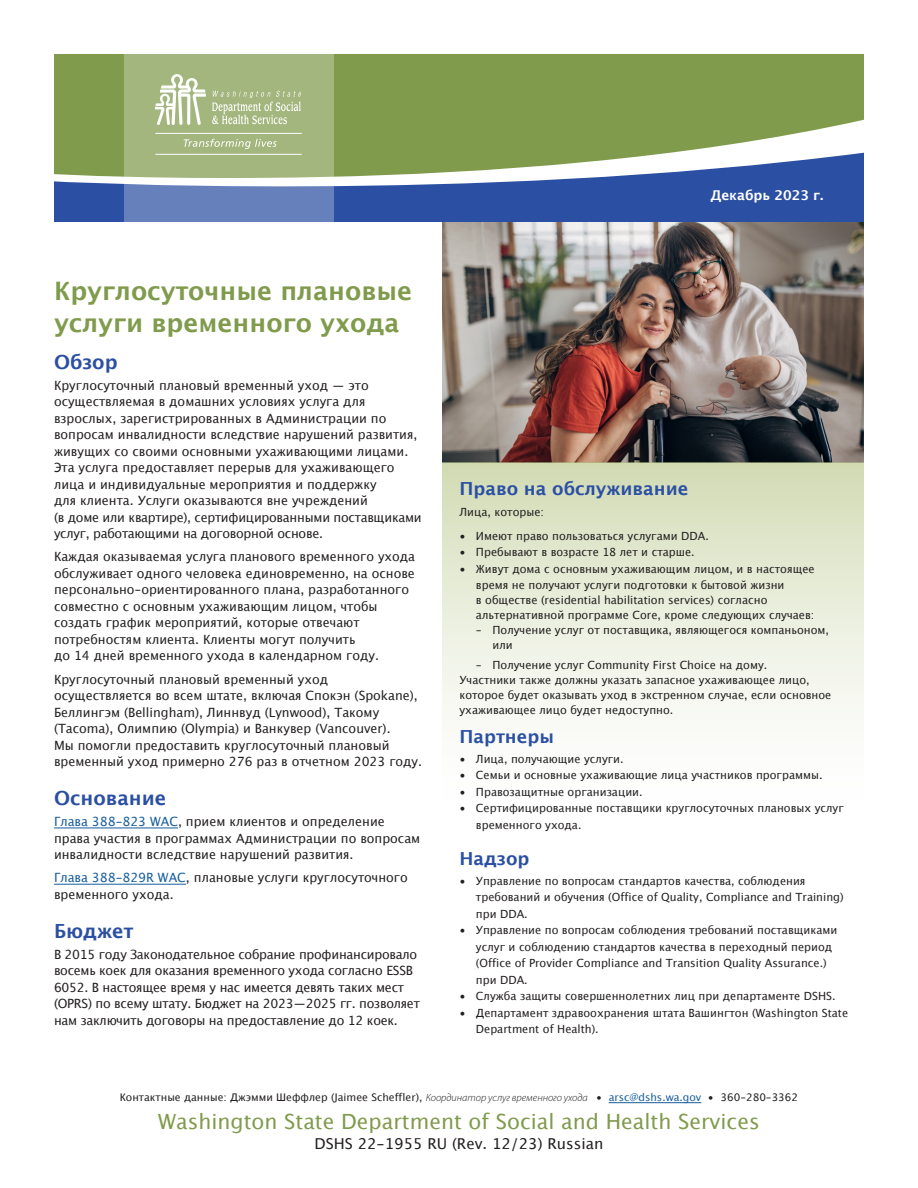
<style>
.page{position:relative;width:918px;height:1188px;background:#fff}
.page>*{position:absolute;margin:0;border:0;box-sizing:border-box;transform-origin:0 0}
.t1{font:700 25.5px/31.5px "Lucida Grande";color:#809b4c}
.t2{font:21px "Lucida Grande";color:#809b4c}
.t3{font:700 19.5px "Lucida Grande";color:#2b50a3}
.t4{font:700 18px "Lucida Grande";color:#2b50a3}
.t5{font:15px "Lucida Grande";color:#231f20}
.t6{font:700 13.5px "Lucida Grande";color:#fff}
.t7{font:12.75px/16.5px "Lucida Grande";color:#231f20}
.t8{font:12.75px/16.5px "Lucida Grande";letter-spacing:-.02em;color:#231f20}
.t9{font:11.25px/16.5px "Lucida Grande";color:#231f20}
.t10{font:10.5px "Lucida Grande";color:#231f20}
.s1{color:#175d9e}
.s2{font-family:"Myriad Pro";font-weight:300;font-style:italic}
</style>
<div class="page">
<img style="left:443px;top:222px;width:421px;height:240px">
<div style="left:54px;top:97px;width:810px;height:125px;background:#2b50a3"></div>
<svg style="left:54px;top:54px;width:810px;height:133px;background:#88a169"></svg>
<svg style="left:124px;top:54px;width:210px;height:168px;background:#98ac95"></svg>
<svg style="left:212px;top:91px;width:89px;height:33px;background:#b3c394"></svg>
<svg style="left:155px;top:74px;width:51px;height:51px;background:#c6d1ae"></svg>
<hr style="left:155px;top:133px;width:147px;height:1px;background:#fff">
<hr style="left:155px;top:154px;width:147px;height:1px;background:#fff">
<svg style="left:184px;top:139px;width:93px;height:10px"></svg>
<hr style="left:54px;top:828px;width:124px;height:1px;background:#175d9e">
<hr style="left:54px;top:884px;width:132px;height:1px;background:#175d9e">
<div style="left:443px;top:462px;width:421px;height:347px;background:linear-gradient(to bottom,#d4ddb9,#fff)"></div>
<hr style="left:609px;top:1102px;width:92px;height:1px;background:#175d9e">
<p class="t1" style="left:54px;top:277px;width:360px">Круглосуточные плановые услуги временного ухода</p>
<p class="t3" style="left:54px;top:349px;width:65px">Обзор</p>
<p class="t7" style="left:54px;top:377px;width:369px">Круглосуточный плановый временный уход — это осуществляемая в домашних условиях услуга для взрослых, зарегистрированных в Администрации по вопросам инвалидности вследствие нарушений развития, живущих со своими основными ухаживающими лицами.<br>Эта услуга предоставляет перерыв для ухаживающего лица и индивидуальные мероприятия и поддержку<br>для клиента. Услуги оказываются вне учреждений<br>(в доме или квартире), сертифицированными поставщиками услуг, работающими на договорной основе.</p>
<p class="t7" style="left:54px;top:549px;width:363px">Каждая оказываемая услуга планового временного ухода обслуживает одного человека единовременно, на основе персонально-ориентированного плана, разработанного совместно с основным ухаживающим лицом, чтобы создать график мероприятий, которые отвечают потребностям клиента. Клиенты могут получить<br>до 14 дней временного ухода в календарном году.</p>
<p class="t7" style="left:54px;top:671px;width:370px">Круглосуточный плановый временный уход осуществляется во всем штате, включая Спокэн (Spokane), Беллингэм (Bellingham), Линнвуд (Lynwood), Такому (Tacoma), Олимпию (Olympia) и Ванкувер (Vancouver).<br>Мы помогли предоставить круглосуточный плановый временный уход примерно 276 раз в отчетном 2023 году.</p>
<p class="t3" style="left:54px;top:785px;width:114px">Основание</p>
<p class="t7" style="left:54px;top:814px;width:368px"><span class="s1">Глава 388-823 WAC</span>, прием клиентов и определение права участия в программах Администрации по вопросам инвалидности вследствие нарушений развития.</p>
<p class="t7" style="left:54px;top:870px;width:355px"><span class="s1">Глава 388-829R WAC</span>, плановые услуги круглосуточного временного ухода.</p>
<p class="t3" style="left:54px;top:918px;width:81px">Бюджет</p>
<p class="t8" style="left:54px;top:946px;width:367px">В 2015 году Законодательное собрание профинансировало восемь коек для оказания временного ухода согласно ESSB 6052. В настоящее время у нас имеется девять таких мест (OPRS) по всему штату. Бюджет на 2023—2025 гг. позволяет нам заключить договоры на предоставление до 12 коек.</p>
<p class="t6" style="left:710px;top:186px;width:115px">Декабрь 2023 г.</p>
<p class="t4" style="left:459px;top:476px;width:231px">Право на обслуживание</p>
<p class="t9" style="left:459px;top:505px;width:86px">Лица, которые:</p>
<p class="t9" style="left:459px;top:528px;width:251px">• Имеют право пользоваться услугами DDA.</p>
<p class="t9" style="left:459px;top:544px;width:237px">• Пребывают в возрасте 18 лет и старше.</p>
<p class="t9" style="left:476px;top:561px;width:340px;text-indent:-16px">• Живут дома с основным ухаживающим лицом, и в настоящее время не получают услуги подготовки к бытовой жизни</p>
<p class="t9" style="left:476px;top:593px;width:340px;line-height:15px">в обществе (residential habilitation services) согласно альтернативной программе Core, кроме следующих случаев:</p>
<p class="t9" style="left:492px;top:623px;width:338px;line-height:15px;text-indent:-16px">- Получение услуг от поставщика, являющегося компаньоном, или</p>
<p class="t9" style="left:476px;top:657px;width:293px">- Получение услуг Community First Choice на дому.</p>
<p class="t9" style="left:459px;top:673px;width:373px;line-height:15px">Участники также должны указать запасное ухаживающее лицо, которое будет оказывать уход в экстренном случае, если основное ухаживающее лицо будет недоступно.</p>
<p class="t4" style="left:459px;top:725px;width:96px">Партнеры</p>
<p class="t9" style="left:459px;top:751px;width:166px">• Лица, получающие услуги.</p>
<p class="t9" style="left:459px;top:768px;width:365px">• Семьи и основные ухаживающие лица участников программы.</p>
<p class="t9" style="left:459px;top:784px;width:185px">• Правозащитные организации.</p>
<p class="t9" style="left:476px;top:801px;width:369px;text-indent:-16px">• Сертифицированные поставщики круглосуточных плановых услуг временного ухода.</p>
<p class="t4" style="left:459px;top:847px;width:71px">Надзор</p>
<p class="t9" style="left:476px;top:873px;width:369px;text-indent:-16px">• Управление по вопросам стандартов качества, соблюдения требований и обучения (Office of Quality, Compliance and Training) при DDA.</p>
<p class="t9" style="left:476px;top:923px;width:363px;text-indent:-16px">• Управление по вопросам соблюдения требований поставщиками услуг и соблюдению стандартов качества в переходный период (Office of Provider Compliance and Transition Quality Assurance.) при DDA.</p>
<p class="t9" style="left:459px;top:989px;width:378px">• Служба защиты совершеннолетних лиц при департаменте DSHS.</p>
<p class="t9" style="left:476px;top:1005px;width:374px;text-indent:-16px">• Департамент здравоохранения штата Вашингтон (Washington State<br>Department of Health).</p>
<p class="t10" style="left:120px;top:1090px;width:680px">Контактные данные: Джэмми Шеффлер (Jaimee Scheffler), <span class="s2">Координатор услуг временного ухода</span> • <span class="s1">arsc@dshs.wa.gov</span> • 360-280-3362</p>
<p class="t2" style="left:158px;top:1107px;width:603px">Washington State Department of Social and Health Services</p>
<p class="t5" style="left:315px;top:1134px;width:290px">DSHS 22-1955 RU (Rev. 12/23) Russian</p>
</div>
